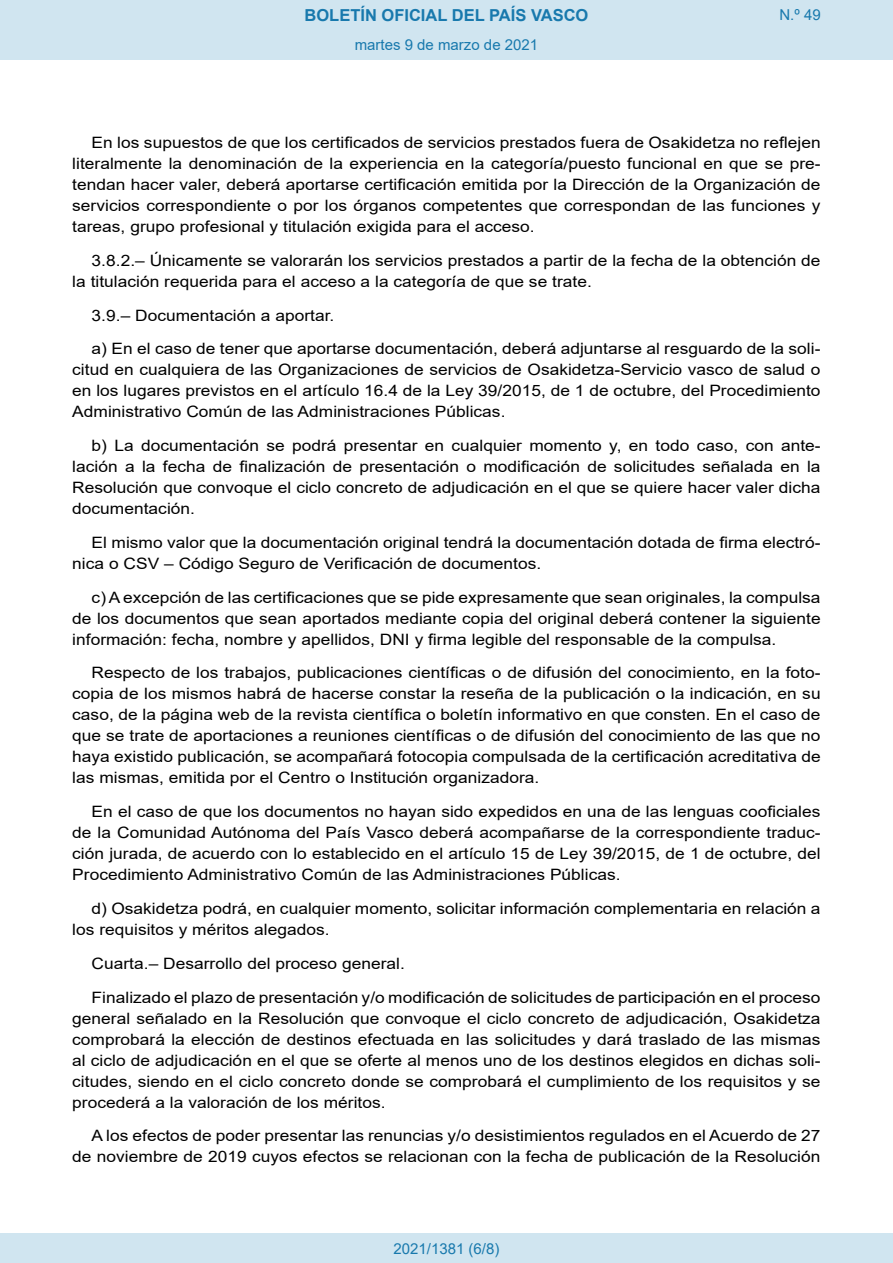
<style>
.page{position:relative;width:893px;height:1263px;background:#fff}
.page>*{position:absolute;margin:0;border:0;box-sizing:border-box;transform-origin:0 0}
.t1{font:700 16.5px "Arial";color:#1879ad}
.BOPVDetalle{font:15.6px/21px "Arial";color:#000;text-align:justify;scale:1.11 1}
.Paginacion_Centro{font:15px "Arial";color:#1879ad}
</style>
<div class="page">
<div style="left:0;top:0;width:893px;height:60px;background:#d0e5f0"></div>
<div style="left:0;top:1233px;width:893px;height:30px;background:#d0e5f0"></div>
<p class="t1" style="left:305px;top:3px;width:285px">BOLETÍN OFICIAL DEL PAÍS VASCO</p>
<p class="Paginacion_Centro" style="left:355px;top:35px;width:185px">martes 9 de marzo de 2021</p>
<p class="Paginacion_Centro" style="left:779px;top:5px;width:43px">N.º 49</p>
<p class="BOPVDetalle" style="left:72px;top:132px;width:676px;text-indent:19px">En los supuestos de que los certificados de servicios prestados fuera de Osakidetza no reflejen literalmente la denominación de la experiencia en la categoría/puesto funcional en que se pre&shy;tendan hacer valer, deberá aportarse certificación emitida por la Dirección de la Organización de servicios correspondiente o por los órganos competentes que correspondan de las funciones y tareas, grupo profesional y titulación exigida para el acceso.</p>
<p class="BOPVDetalle" style="left:72px;top:250px;width:676px;text-indent:19px">3.8.2.– Únicamente se valorarán los servicios prestados a partir de la fecha de la obtención de la titulación requerida para el acceso a la categoría de que se trate.</p>
<p class="BOPVDetalle" style="left:92px;top:305px;width:220px">3.9.– Documentación a aportar.</p>
<p class="BOPVDetalle" style="left:72px;top:338px;width:676px;text-indent:19px">a) En el caso de tener que aportarse documentación, deberá adjuntarse al resguardo de la soli&shy;citud en cualquiera de las Organizaciones de servicios de Osakidetza-Servicio vasco de salud o en los lugares previstos en el artículo 16.4 de la Ley 39/2015, de 1 de octubre, del Procedimiento Administrativo Común de las Administraciones Públicas.</p>
<p class="BOPVDetalle" style="left:72px;top:435px;width:676px;text-indent:19px">b) La documentación se podrá presentar en cualquier momento y, en todo caso, con ante&shy;lación a la fecha de finalización de presentación o modificación de solicitudes señalada en la Resolución que convoque el ciclo concreto de adjudicación en el que se quiere hacer valer dicha documentación.</p>
<p class="BOPVDetalle" style="left:72px;top:532px;width:676px;text-indent:19px">El mismo valor que la documentación original tendrá la documentación dotada de firma electró&shy;nica o CSV – Código Seguro de Verificación de documentos.</p>
<p class="BOPVDetalle" style="left:72px;top:587px;width:676px;text-indent:19px">c) A excepción de las certificaciones que se pide expresamente que sean originales, la compulsa de los documentos que sean aportados mediante copia del original deberá contener la siguiente información: fecha, nombre y apellidos, DNI y firma legible del responsable de la compulsa.</p>
<p class="BOPVDetalle" style="left:72px;top:662px;width:676px;text-indent:19px">Respecto de los trabajos, publicaciones científicas o de difusión del conocimiento, en la foto&shy;copia de los mismos habrá de hacerse constar la reseña de la publicación o la indicación, en su caso, de la página web de la revista científica o boletín informativo en que consten. En el caso de que se trate de aportaciones a reuniones científicas o de difusión del conocimiento de las que no haya existido publicación, se acompañará fotocopia compulsada de la certificación acreditativa de las mismas, emitida por el Centro o Institución organizadora.</p>
<p class="BOPVDetalle" style="left:72px;top:801px;width:676px;text-indent:19px">En el caso de que los documentos no hayan sido expedidos en una de las lenguas cooficiales de la Comunidad Autónoma del País Vasco deberá acompañarse de la correspondiente traduc&shy;ción jurada, de acuerdo con lo establecido en el artículo 15 de Ley 39/2015, de 1 de octubre, del Procedimiento Administrativo Común de las Administraciones Públicas.</p>
<p class="BOPVDetalle" style="left:72px;top:898px;width:676px;text-indent:19px">d) Osakidetza podrá, en cualquier momento, solicitar información complementaria en relación a los requisitos y méritos alegados.</p>
<p class="BOPVDetalle" style="left:92px;top:953px;width:284px">Cuarta.– Desarrollo del proceso general.</p>
<p class="BOPVDetalle" style="left:72px;top:986px;width:676px;text-indent:19px">Finalizado el plazo de presentación y/o modificación de solicitudes de participación en el proceso general señalado en la Resolución que convoque el ciclo concreto de adjudicación, Osakidetza comprobará la elección de destinos efectuada en las solicitudes y dará traslado de las mismas al ciclo de adjudicación en el que se oferte al menos uno de los destinos elegidos en dichas soli&shy;citudes, siendo en el ciclo concreto donde se comprobará el cumplimiento de los requisitos y se procederá a la valoración de los méritos.</p>
<p class="BOPVDetalle" style="left:72px;top:1125px;width:676px;text-align:right">A los efectos de poder presentar las renuncias y/o desistimientos regulados en el Acuerdo de 27 de noviembre de 2019 cuyos efectos se relacionan con la fecha de publicación de la Resolución</p>
<p class="Paginacion_Centro" style="left:393px;top:1238px;width:107px">2021/1381 (6/8)</p>
</div>
